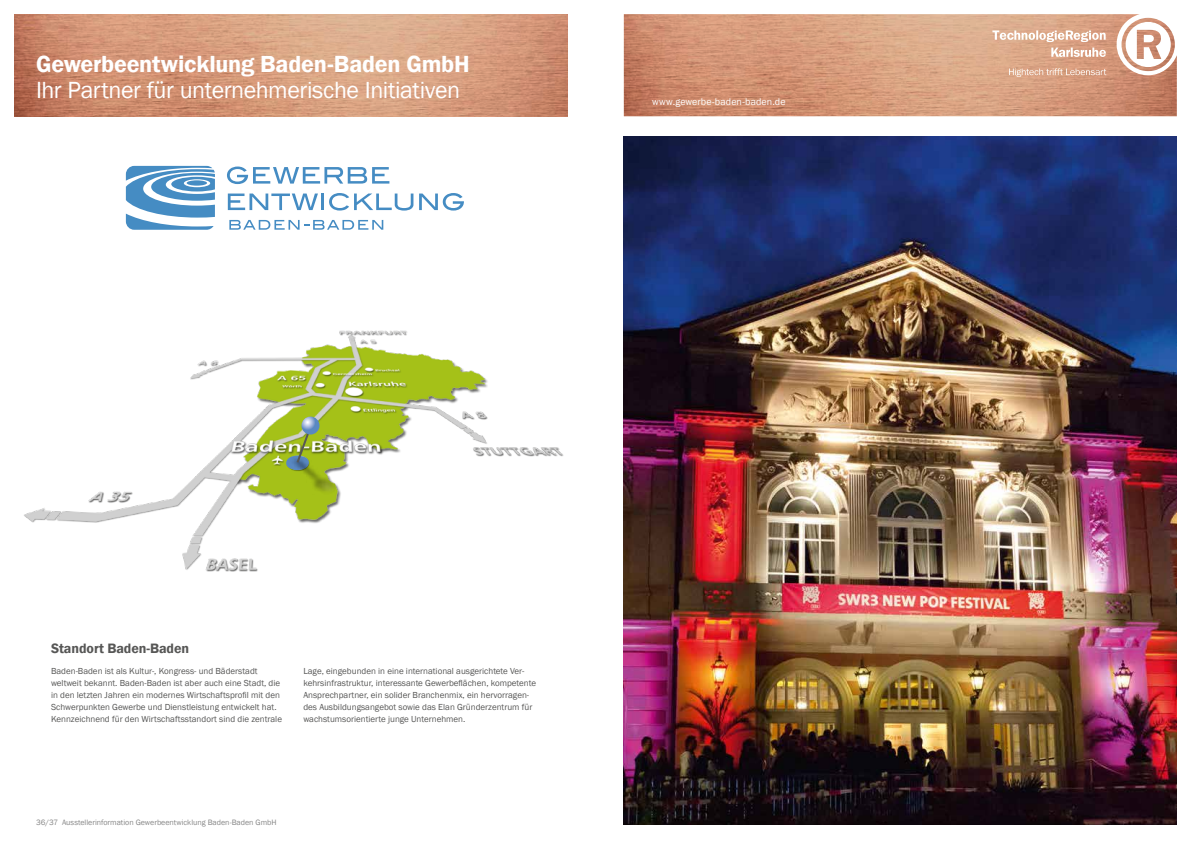
<style>
.page{position:relative;width:1191px;height:842px;background:#fff}
.page>*{position:absolute;margin:0;border:0;box-sizing:border-box;transform-origin:0 0}
.t1{font:24px "Franklin Gothic";letter-spacing:-.02em;color:#fff}
.t2{font:600 24px "Franklin Gothic";letter-spacing:-.01em;color:#fff}
.t3{font:600 14px "Franklin Gothic";letter-spacing:-.005em;color:#575756}
.t4{font:10px "Franklin Gothic";letter-spacing:.01em;color:#fff}
.t5{font:9px/12px "Franklin Gothic";color:#575756}
.t6{font:8px "Franklin Gothic";color:#878787}
</style>
<div class="page">
<svg style="left:624px;top:14px;width:552px;height:102px;background:#d59e81"></svg>
<svg style="left:14px;top:14px;width:553px;height:102px;background:#d39879"></svg>
<img style="left:24px;top:330px;width:540px;height:242px">
<img style="left:274px;top:448px;width:66px;height:69px">
<svg style="left:285px;top:424px;width:27px;height:46px"></svg>
<svg style="left:301px;top:417px;width:18px;height:18px"></svg>
<img style="left:624px;top:136px;width:552px;height:689px">
<svg style="left:126px;top:166px;width:89px;height:64px"></svg>
<svg style="left:228px;top:194px;width:90px;height:16px"></svg>
<hr style="left:321px;top:194px;width:3px;height:16px;background:#458cc3">
<svg style="left:329px;top:193px;width:84px;height:18px"></svg>
<svg style="left:419px;top:193px;width:45px;height:18px"></svg>
<svg style="left:227px;top:167px;width:162px;height:17px"></svg>
<svg style="left:229px;top:220px;width:154px;height:10px"></svg>
<h1 class="t2" style="left:36px;top:49px;width:435px">Gewerbeentwicklung Baden-Baden GmbH</h1>
<h1 class="t1" style="left:36px;top:75px;width:425px">Ihr Partner für unternehmerische Initiativen</h1>
<p class="t4" style="left:652px;top:95px;width:135px">www.gewerbe-baden-baden.de</p>
<h2 class="t3" style="left:51px;top:640px;width:140px">Standort Baden-Baden</h2>
<p class="t5" style="left:51px;top:665px;width:232px">Baden-Baden ist als Kultur-, Kongress- und Bäderstadt weltweit bekannt. Baden-Baden ist aber auch eine Stadt, die in den letzten Jahren ein modernes Wirtschaftsprofil mit den Schwerpunkten Gewerbe und Dienstleistung entwickelt hat.<br>Kennzeichnend für den Wirtschaftsstandort sind die zentrale</p>
<p class="t5" style="left:303px;top:665px;width:234px">Lage, eingebunden in eine international ausgerichtete Ver&shy;kehrsinfrastruktur, interessante Gewerbeflächen, kompetente Ansprechpartner, ein solider Branchenmix, ein hervorragen&shy;des Ausbildungsangebot sowie das Elan Gründerzentrum für wachstumsorientierte junge Unternehmen.</p>
<p class="t6" style="left:36px;top:817px;width:242px">36/37 Ausstellerinformation Gewerbeentwicklung Baden-Baden GmbH</p>
</div>
